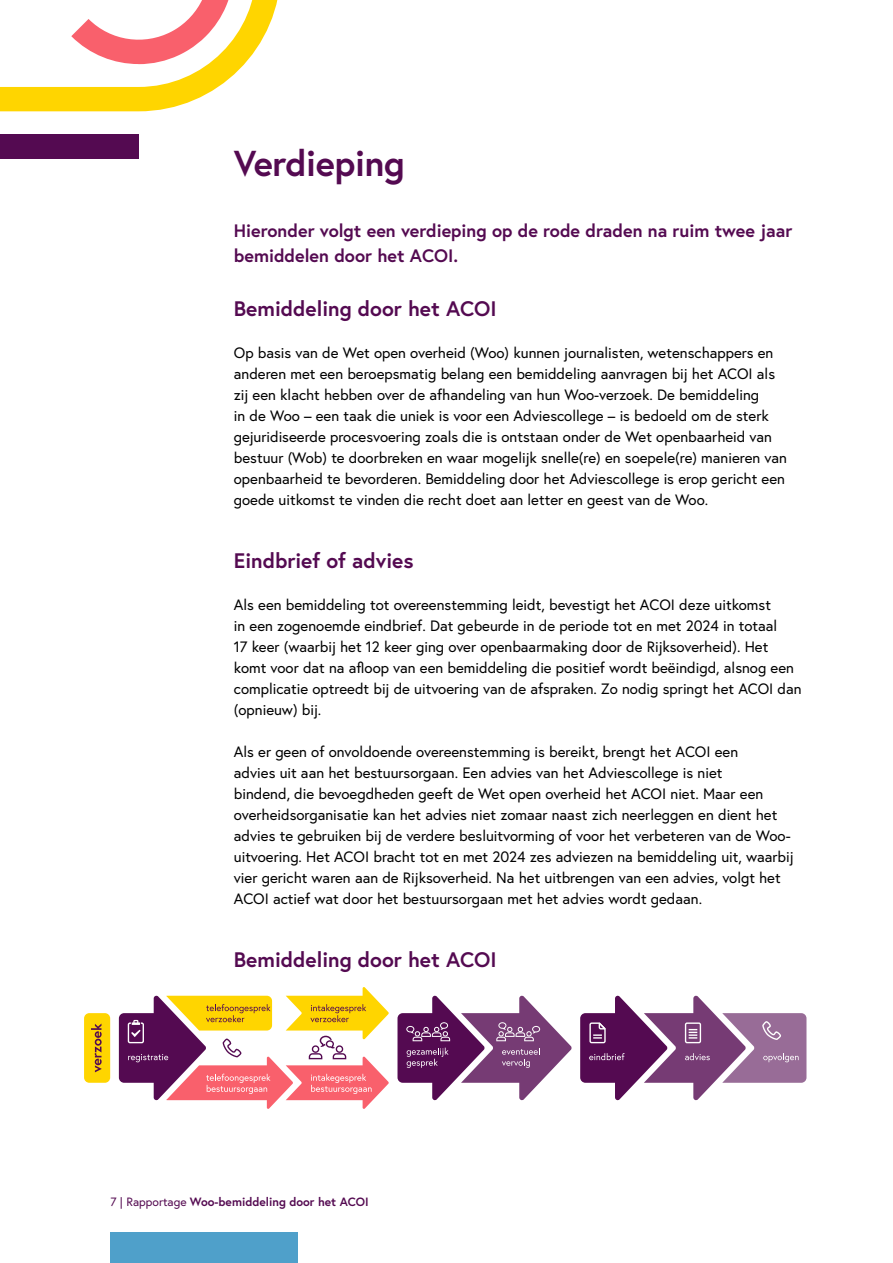
<style>
.page{position:relative;width:893px;height:1263px;background:#fff}
.page>*{position:absolute;margin:0;border:0;box-sizing:border-box;transform-origin:0 0}
.H2_-_kop{font:700 36px "Europa";letter-spacing:-.01em;color:#540a51}
.H3_-_tussenkop{font:700 21px "Europa";color:#540a51}
.P_-_Intro{font:700 18px/25.5px "Europa";color:#540a51}
.P_-_Plat{font:15px/21px "Europa";color:#000}
.t1{font:700 12px "Europa";color:#540a51}
.s1{font-weight:400}
</style>
<div class="page">
<div style="left:111px;top:1233px;width:187px;height:30px;background:#4fa0ca"></div>
<div style="left:0;top:134px;width:139px;height:25px;background:#540a51"></div>
<svg style="left:0;top:0;width:278px;height:111px"></svg>
<div style="left:119px;top:1013px;width:43px;height:70px;background:#540a51;border-radius:5px"></div>
<div style="left:84px;top:1013px;width:26px;height:70px;background:#ffd500;border-radius:5px"></div>
<svg style="left:91px;top:1023px;width:11px;height:49px"></svg>
<div style="left:580px;top:1013px;width:52px;height:70px;background:#540a51;border-radius:5px"></div>
<div style="left:397px;top:1013px;width:53px;height:70px;background:#540a51;border-radius:5px"></div>
<svg style="left:406px;top:995px;width:166px;height:106px"></svg>
<svg style="left:589px;top:995px;width:217px;height:106px"></svg>
<svg style="left:128px;top:987px;width:261px;height:122px"></svg>
<div style="left:128px;top:1022px;width:16px;height:21px;border:1px solid #fff"></div>
<h2 class="H2_-_kop" style="left:234px;top:139px;width:172px">Verdieping</h2>
<p class="P_-_Intro" style="left:234px;top:217px;width:560px">Hieronder volgt een verdieping op de rode draden na ruim twee jaar bemiddelen door het ACOI.</p>
<h3 class="H3_-_tussenkop" style="left:234px;top:294px;width:264px">Bemiddeling door het ACOI</h3>
<p class="P_-_Plat" style="left:234px;top:342px;width:555px">Op basis van de Wet open overheid (Woo) kunnen journalisten, wetenschappers en anderen met een beroepsmatig belang een bemiddeling aanvragen bij het ACOI als zij een klacht hebben over de afhandeling van hun Woo-verzoek. De bemiddeling<br>in de Woo – een taak die uniek is voor een Adviescollege – is bedoeld om de sterk gejuridiseerde procesvoering zoals die is ontstaan onder de Wet openbaarheid van bestuur (Wob) te doorbreken en waar mogelijk snelle(re) en soepele(re) manieren van openbaarheid te bevorderen. Bemiddeling door het Adviescollege is erop gericht een goede uitkomst te vinden die recht doet aan letter en geest van de Woo.</p>
<h3 class="H3_-_tussenkop" style="left:234px;top:546px;width:181px">Eindbrief of advies</h3>
<p class="P_-_Plat" style="left:234px;top:594px;width:569px">Als een bemiddeling tot overeenstemming leidt, bevestigt het ACOI deze uitkomst<br>in een zogenoemde eindbrief. Dat gebeurde in de periode tot en met 2024 in totaal<br>17 keer (waarbij het 12 keer ging over openbaarmaking door de Rijksoverheid). Het komt voor dat na afloop van een bemiddeling die positief wordt beëindigd, alsnog een complicatie optreedt bij de uitvoering van de afspraken. Zo nodig springt het ACOI dan (opnieuw) bij.</p>
<p class="P_-_Plat" style="left:234px;top:741px;width:561px">Als er geen of onvoldoende overeenstemming is bereikt, brengt het ACOI een<br>advies uit aan het bestuursorgaan. Een advies van het Adviescollege is niet<br>bindend, die bevoegdheden geeft de Wet open overheid het ACOI niet. Maar een overheidsorganisatie kan het advies niet zomaar naast zich neerleggen en dient het advies te gebruiken bij de verdere besluitvorming of voor het verbeteren van de Woo&shy;uitvoering. Het ACOI bracht tot en met 2024 zes adviezen na bemiddeling uit, waarbij vier gericht waren aan de Rijksoverheid. Na het uitbrengen van een advies, volgt het ACOI actief wat door het bestuursorgaan met het advies wordt gedaan.</p>
<h3 class="H3_-_tussenkop" style="left:234px;top:945px;width:264px">Bemiddeling door het ACOI</h3>
<p class="t1" style="left:111px;top:1194px;width:260px"><span class="s1">7 | Rapportage</span> Woo-bemiddeling door het ACOI</p>
</div>
